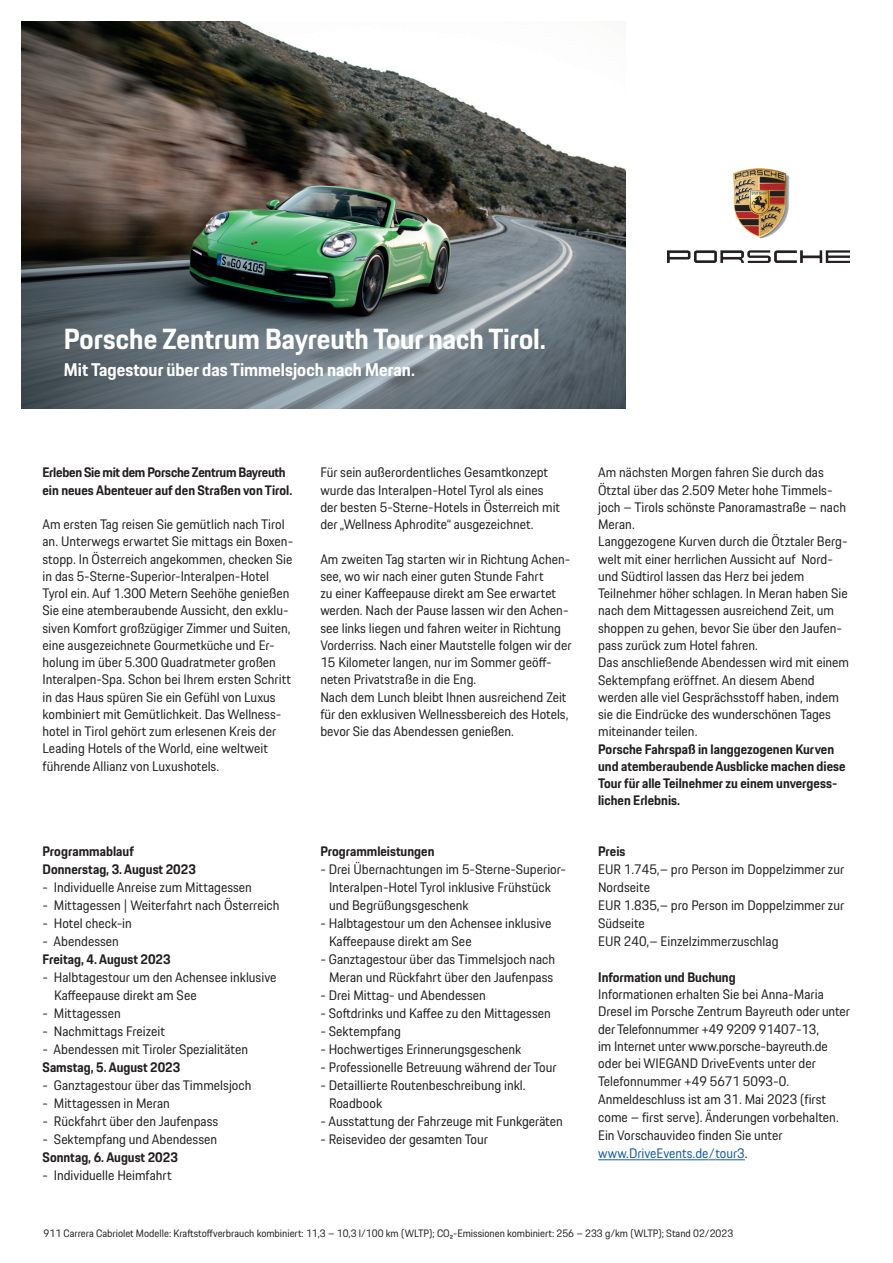
<style>
.page{position:relative;width:893px;height:1263px;background:#fff}
.page>*{position:absolute;margin:0;border:0;box-sizing:border-box;transform-origin:0 0}
.t1{font:700 28.5px "Porsche Next";color:#fff}
.t2{font:700 18px "Porsche Next";color:#fff}
.t3{font:13.5px/17.2px "Porsche Next";color:#231f20}
.t4{font:700 13.5px/17.2px "Porsche Next";color:#231f20}
.t5{font:10.5px "Porsche Next";color:#231f20}
.s1{color:#175d9e}
</style>
<div class="page">
<img style="left:21px;top:21px;width:604px;height:387px">
<img style="left:668px;top:168px;width:182px;height:95px">
<hr style="left:598px;top:1159px;width:111px;height:1px;background:#175d9e">
<hr style="left:715px;top:1159px;width:30px;height:1px;background:#175d9e">
<h1 class="t1" style="left:64px;top:320px;width:484px">Porsche Zentrum Bayreuth Tour nach Tirol.</h1>
<h2 class="t2" style="left:64px;top:358px;width:353px">Mit Tagestour über das Timmelsjoch nach Meran.</h2>
<p class="t4" style="left:43px;top:464px;width:251px">Erleben Sie mit dem Porsche Zentrum Bayreuth ein neues Abenteuer auf den Straßen von Tirol.</p>
<p class="t3" style="left:43px;top:516px;width:252px">Am ersten Tag reisen Sie gemütlich nach Tirol an. Unterwegs erwartet Sie mittags ein Boxen&shy;stopp. In Österreich angekommen, checken Sie in das 5-Sterne-Superior-Interalpen-Hotel Tyrol ein. Auf 1.300 Metern Seehöhe genießen Sie eine atemberaubende Aussicht, den exklu&shy;siven Komfort großzügiger Zimmer und Suiten, eine ausgezeichnete Gourmetküche und Er&shy;holung im über 5.300 Quadratmeter großen Interalpen-Spa. Schon bei Ihrem ersten Schritt in das Haus spüren Sie ein Gefühl von Luxus kombiniert mit Gemütlichkeit. Das Wellness&shy;hotel in Tirol gehört zum erlesenen Kreis der Leading Hotels of the World, eine weltweit führende Allianz von Luxushotels.</p>
<p class="t4" style="left:43px;top:842px;width:155px;line-height:18px">Programmablauf<br>Donnerstag, 3. August 2023</p>
<p class="t3" style="left:43px;top:878px;width:211px">- Individuelle Anreise zum Mittagessen</p>
<p class="t3" style="left:43px;top:896px;width:239px">- Mittagessen | Weiterfahrt nach Österreich</p>
<p class="t3" style="left:43px;top:914px;width:91px">- Hotel check-in</p>
<p class="t3" style="left:43px;top:932px;width:78px">- Abendessen</p>
<p class="t4" style="left:43px;top:950px;width:130px">Freitag, 4. August 2023</p>
<p class="t3" style="left:54px;top:968px;width:224px;line-height:18px;text-indent:-12px">- Halbtagestour um den Achensee inklusive<br>Kaffeepause direkt am See</p>
<p class="t3" style="left:43px;top:1004px;width:80px">- Mittagessen</p>
<p class="t3" style="left:43px;top:1022px;width:124px">- Nachmittags Freizeit</p>
<p class="t3" style="left:43px;top:1040px;width:207px">- Abendessen mit Tiroler Spezialitäten</p>
<p class="t4" style="left:43px;top:1058px;width:139px">Samstag, 5. August 2023</p>
<p class="t3" style="left:43px;top:1076px;width:210px">- Ganztagestour über das Timmelsjoch</p>
<p class="t3" style="left:43px;top:1094px;width:129px">- Mittagessen in Meran</p>
<p class="t3" style="left:43px;top:1112px;width:177px">- Rückfahrt über den Jaufenpass</p>
<p class="t3" style="left:43px;top:1130px;width:176px">- Sektempfang und Abendessen</p>
<p class="t4" style="left:43px;top:1148px;width:137px">Sonntag, 6. August 2023</p>
<p class="t3" style="left:43px;top:1166px;width:131px">- Individuelle Heimfahrt</p>
<p class="t3" style="left:320px;top:464px;width:241px">Für sein außerordentliches Gesamtkonzept wurde das Interalpen-Hotel Tyrol als eines der besten 5-Sterne-Hotels in Österreich mit der „Wellness Aphrodite“ ausgezeichnet.</p>
<p class="t3" style="left:320px;top:550px;width:253px">Am zweiten Tag starten wir in Richtung Achen&shy;see, wo wir nach einer guten Stunde Fahrt<br>zu einer Kaffeepause direkt am See erwartet werden. Nach der Pause lassen wir den Achen&shy;see links liegen und fahren weiter in Richtung Vorderriss. Nach einer Mautstelle folgen wir der 15 Kilometer langen, nur im Sommer geöff&shy;neten Privatstraße in die Eng.<br>Nach dem Lunch bleibt Ihnen ausreichend Zeit für den exklusiven Wellnessbereich des Hotels, bevor Sie das Abendessen genießen.</p>
<p class="t4" style="left:320px;top:842px;width:116px">Programmleistungen</p>
<p class="t3" style="left:329px;top:860px;width:239px;line-height:18px;text-indent:-9px">- Drei Übernachtungen im 5-Sterne-Superior-<br>Interalpen-Hotel Tyrol inklusive Frühstück und Begrüßungsgeschenk</p>
<p class="t3" style="left:329px;top:914px;width:224px;line-height:18px;text-indent:-9px">- Halbtagestour um den Achensee inklusive<br>Kaffeepause direkt am See</p>
<p class="t3" style="left:320px;top:950px;width:236px;line-height:18px;text-align:center">- Ganztagestour über das Timmelsjoch nach<br>Meran und Rückfahrt über den Jaufenpass</p>
<p class="t3" style="left:320px;top:986px;width:167px">- Drei Mittag- und Abendessen</p>
<p class="t3" style="left:320px;top:1004px;width:232px">- Softdrinks und Kaffee zu den Mittagessen</p>
<p class="t3" style="left:320px;top:1022px;width:82px">- Sektempfang</p>
<p class="t3" style="left:320px;top:1040px;width:203px">- Hochwertiges Erinnerungsgeschenk</p>
<p class="t3" style="left:320px;top:1058px;width:238px">- Professionelle Betreuung während der Tour</p>
<p class="t3" style="left:329px;top:1076px;width:198px;line-height:18px;text-indent:-9px">- Detaillierte Routenbeschreibung inkl.<br>Roadbook</p>
<p class="t3" style="left:320px;top:1112px;width:244px">- Ausstattung der Fahrzeuge mit Funkgeräten</p>
<p class="t3" style="left:320px;top:1130px;width:169px">- Reisevideo der gesamten Tour</p>
<p class="t3" style="left:598px;top:464px;width:252px">Am nächsten Morgen fahren Sie durch das Ötztal über das 2.509 Meter hohe Timmels&shy;joch – Tirols schönste Panoramastraße – nach Meran.<br>Langgezogene Kurven durch die Ötztaler Berg&shy;welt mit einer herrlichen Aussicht auf Nord&shy;und Südtirol lassen das Herz bei jedem Teilnehmer höher schlagen. In Meran haben Sie nach dem Mittagessen ausreichend Zeit, um shoppen zu gehen, bevor Sie über den Jaufen&shy;pass zurück zum Hotel fahren.<br>Das anschließende Abendessen wird mit einem Sektempfang eröffnet. An diesem Abend werden alle viel Gesprächsstoff haben, indem sie die Eindrücke des wunderschönen Tages miteinander teilen.</p>
<p class="t4" style="left:598px;top:740px;width:249px">Porsche Fahrspaß in langgezogenen Kurven und atemberaubende Ausblicke machen diese Tour für alle Teilnehmer zu einem unvergess&shy;lichen Erlebnis.</p>
<p class="t4" style="left:598px;top:842px;width:29px">Preis</p>
<p class="t3" style="left:598px;top:860px;width:248px;line-height:18px">EUR 1.745,– pro Person im Doppelzimmer zur<br>Nordseite<br>EUR 1.835,– pro Person im Doppelzimmer zur<br>Südseite<br>EUR 240,– Einzelzimmerzuschlag</p>
<p class="t4" style="left:598px;top:968px;width:139px">Information und Buchung</p>
<p class="t3" style="left:598px;top:985px;width:253px;line-height:17.7px">Informationen erhalten Sie bei Anna-Maria Dresel im Porsche Zentrum Bayreuth oder unter der Telefonnummer +49 9209 91407-13,<br>im Internet unter www.porsche-bayreuth.de oder bei WIEGAND DriveEvents unter der Telefonnummer +49 5671 5093-0.<br>Anmeldeschluss ist am 31. Mai 2023 (first come – first serve). Änderungen vorbehalten.<br>Ein Vorschauvideo finden Sie unter <span class="s1">www.DriveEvents.de/tour3</span>.</p>
<p class="t5" style="left:44px;top:1226px;width:691px">911 Carrera Cabriolet Modelle: Kraftstoffverbrauch kombiniert: 11,3 – 10,3 l/100 km (WLTP); CO₂-Emissionen kombiniert: 256 – 233 g/km (WLTP); Stand 02/2023</p>
</div>
